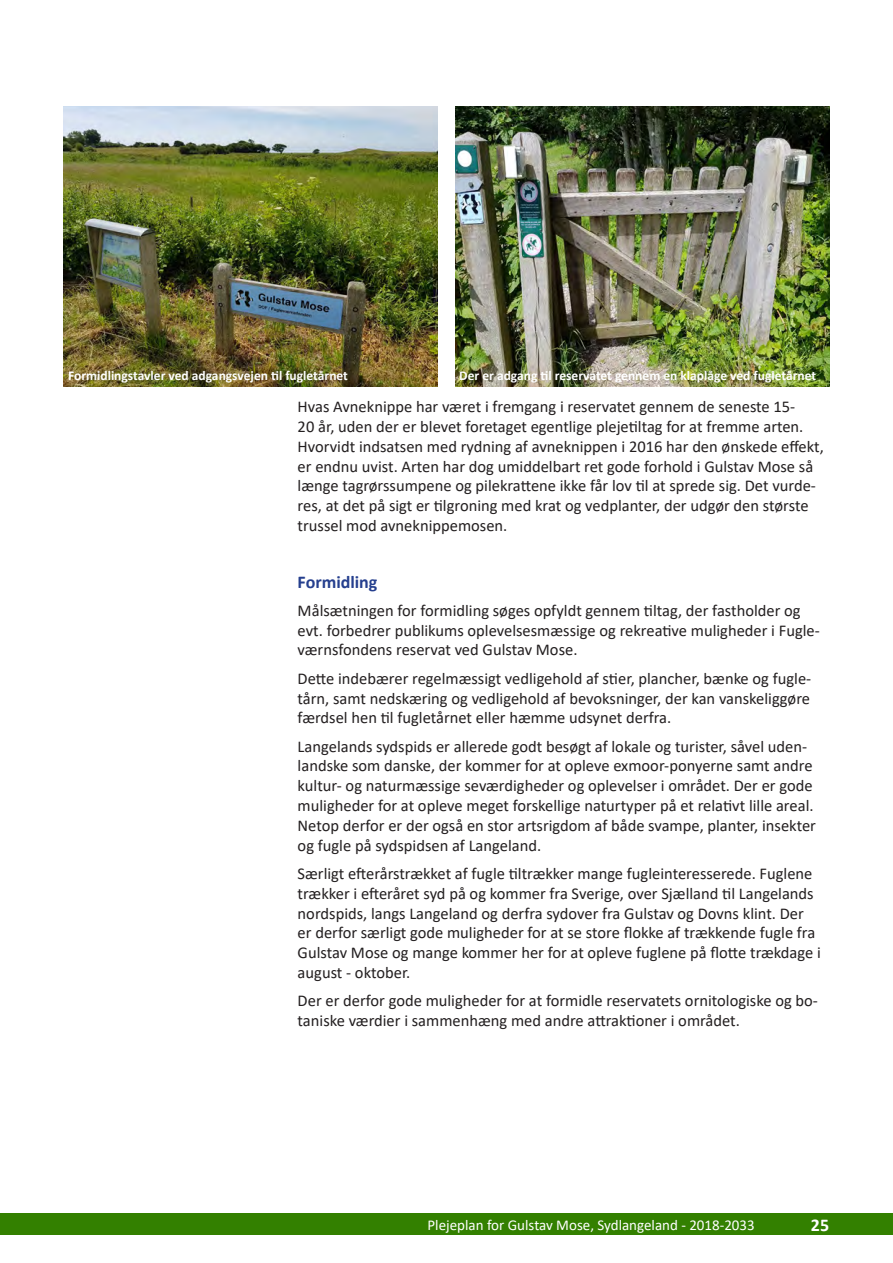
<style>
.page{position:relative;width:893px;height:1263px;background:#fff}
.page>*{position:absolute;margin:0;border:0;box-sizing:border-box;transform-origin:0 0}
.t1{font:700 18px "Calibri";letter-spacing:-.005em;color:#253f8e}
.t2{font:700 18px "Calibri";color:#fff}
.t3{font:16.5px/19.8px "Calibri";color:#231f20}
.t4{font:15px "Calibri";color:#fff}
.t5{font:700 13.5px "Calibri";color:#fff}
</style>
<div class="page">
<div style="left:0;top:1213px;width:893px;height:22px;background:#338000"></div>
<img style="left:64px;top:106px;width:374px;height:281px">
<img style="left:455px;top:106px;width:374px;height:281px">
<p class="t5" style="left:68px;top:365px;width:281px">Formidlingstavler ved adgangsvejen til fugletårnet</p>
<p class="t5" style="left:459px;top:366px;width:358px">Der er adgang til reservatet gennem en klaplåge ved fugletårnet</p>
<p class="t3" style="left:298px;top:396px;width:528px">Hvas Avneknippe har været i fremgang i reservatet gennem de seneste 15-<br>20 år, uden der er blevet foretaget egentlige plejetiltag for at fremme arten.<br>Hvorvidt indsatsen med rydning af avneknippen i 2016 har den ønskede effekt, er endnu uvist. Arten har dog umiddelbart ret gode forhold i Gulstav Mose så længe tagrørssumpene og pilekrattene ikke får lov til at sprede sig. Det vurde&shy;res, at det på sigt er tilgroning med krat og vedplanter, der udgør den største trussel mod avneknippemosen.</p>
<p class="t1" style="left:298px;top:569px;width:81px">Formidling</p>
<p class="t3" style="left:298px;top:600px;width:524px">Målsætningen for formidling søges opfyldt gennem tiltag, der fastholder og evt. forbedrer publikums oplevelsesmæssige og rekreative muligheder i Fugle&shy;værnsfondens reservat ved Gulstav Mose.</p>
<p class="t3" style="left:298px;top:668px;width:515px;text-align:justify">Dette indebærer regelmæssigt vedligehold af stier, plancher, bænke og fugle&shy;tårn, samt nedskæring og vedligehold af bevoksninger, der kan vanskeliggøre færdsel hen til fugletårnet eller hæmme udsynet derfra.</p>
<p class="t3" style="left:298px;top:736px;width:520px">Langelands sydspids er allerede godt besøgt af lokale og turister, såvel uden&shy;landske som danske, der kommer for at opleve exmoor-ponyerne samt andre kultur- og naturmæssige seværdigheder og oplevelser i området. Der er gode muligheder for at opleve meget forskellige naturtyper på et relativt lille areal.<br>Netop derfor er der også en stor artsrigdom af både svampe, planter, insekter og fugle på sydspidsen af Langeland.</p>
<p class="t3" style="left:298px;top:863px;width:525px">Særligt efterårstrækket af fugle tiltrækker mange fugleinteresserede. Fuglene trækker i efteråret syd på og kommer fra Sverige, over Sjælland til Langelands nordspids, langs Langeland og derfra sydover fra Gulstav og Dovns klint. Der er derfor særligt gode muligheder for at se store flokke af trækkende fugle fra Gulstav Mose og mange kommer her for at opleve fuglene på flotte trækdage i august - oktober.</p>
<p class="t3" style="left:298px;top:990px;width:522px">Der er derfor gode muligheder for at formidle reservatets ornitologiske og bo&shy;taniske værdier i sammenhæng med andre attraktioner i området.</p>
<p class="t4" style="left:428px;top:1214px;width:329px">Plejeplan for Gulstav Mose, Sydlangeland - 2018-2033</p>
<p class="t2" style="left:811px;top:1212px;width:20px">25</p>
</div>
